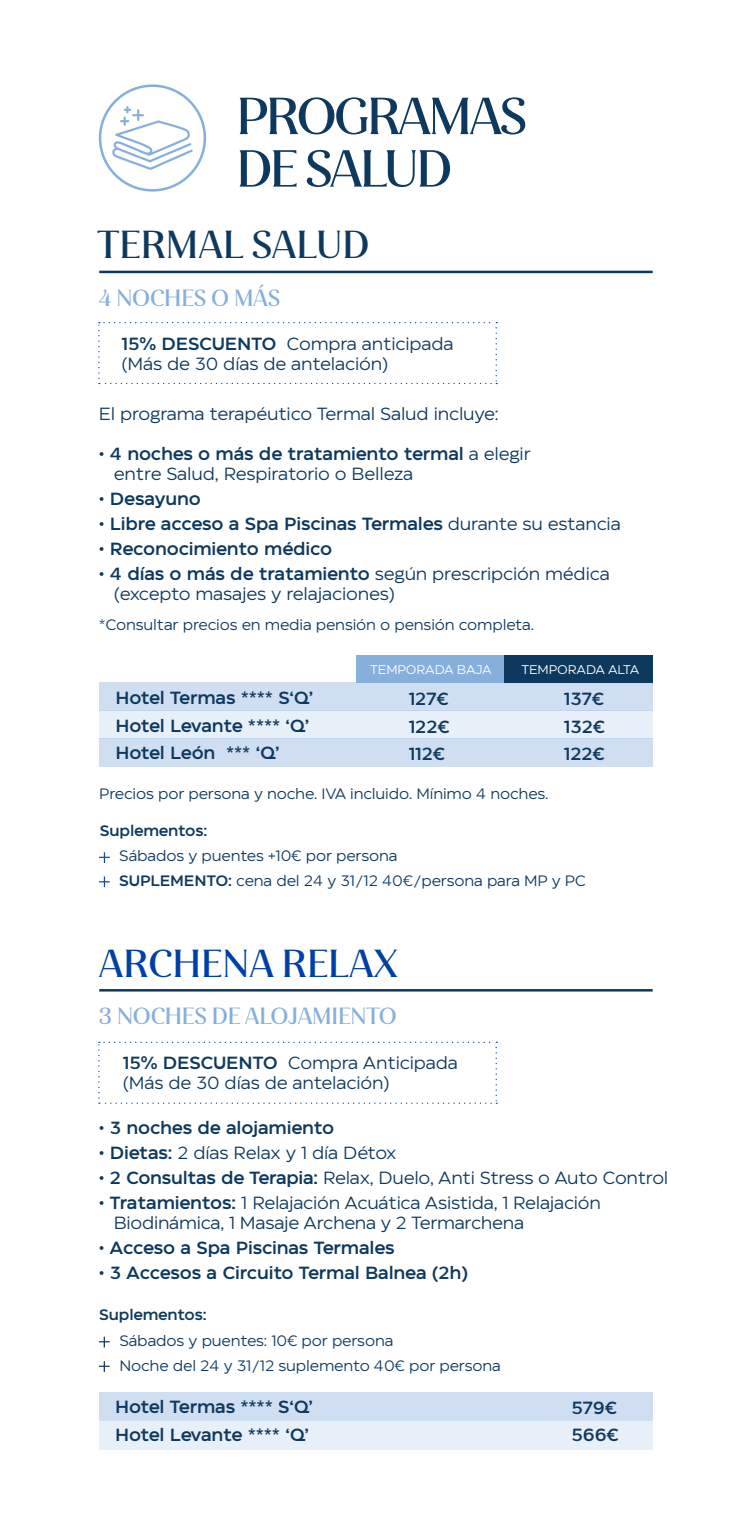
<style>
.page{position:relative;width:752px;height:1531px;background:#fff}
.page>*{position:absolute;margin:0;border:0;box-sizing:border-box;transform-origin:0 0}
.t1{font:500 50px/52.5px "Jazmin Alt";letter-spacing:-.05em;color:#0e395e}
.t2{font:500 37.5px "Jazmin Alt";color:#0040a6}
.t3{font:500 37.5px "Jazmin Alt";color:#0e395e}
.t4{font:500 22.5px "Jazmin Alt";letter-spacing:-.01em;color:#86afdc}
.t5{font:17.5px/20px "Eastman";letter-spacing:-.01em;color:#0e395e}
.t6{font:500 17.5px/27.5px "Eastman";letter-spacing:-.01em;color:#0e395e}
.t7{font:15px/25px "Eastman";letter-spacing:-.01em;color:#0e395e}
.t8{font:500 15px "Eastman";letter-spacing:-.01em;color:#0e395e}
.t9{font:12.5px "Eastman";letter-spacing:-.01em;color:#fff}
.s1{font-weight:500}
.s2{font-weight:400}
</style>
<div class="page">
<div style="left:99px;top:683px;width:553px;height:28px;background:#cfdff1"></div>
<div style="left:99px;top:711px;width:553px;height:28px;background:#e7eff8"></div>
<div style="left:99px;top:1393px;width:553px;height:28px;background:#cfdff1"></div>
<div style="left:99px;top:1421px;width:553px;height:28px;background:#e7eff8"></div>
<div style="left:99px;top:739px;width:553px;height:28px;background:#cfdff1"></div>
<div style="left:356px;top:655px;width:148px;height:28px;background:#86afdc"></div>
<div style="left:504px;top:655px;width:148px;height:28px;background:#0e395e"></div>
<svg style="left:98px;top:322px;width:399px;height:62px"></svg>
<svg style="left:98px;top:1042px;width:399px;height:62px"></svg>
<svg style="left:99px;top:852px;width:11px;height:11px"></svg>
<svg style="left:99px;top:876px;width:11px;height:11px"></svg>
<svg style="left:99px;top:84px;width:107px;height:108px"></svg>
<svg style="left:99px;top:1336px;width:11px;height:11px"></svg>
<svg style="left:99px;top:1361px;width:11px;height:11px"></svg>
<hr style="left:99px;top:271px;width:553px;height:2px;background:#0e395e">
<hr style="left:99px;top:989px;width:553px;height:2px;background:#0e395e">
<h1 class="t1" style="left:236px;top:91px;width:292px">PROGRAMAS<br>DE SALUD</h1>
<h2 class="t3" style="left:97px;top:221px;width:274px">TERMAL SALUD</h2>
<p class="t4" style="left:99px;top:284px;width:183px">4 NOCHES O MÁS</p>
<p class="t5" style="left:121px;top:332px;width:333px"><span class="s1">15% DESCUENTO</span> Compra anticipada (Más de 30 días de antelación)</p>
<p class="t5" style="left:99px;top:402px;width:401px">El programa terapéutico Termal Salud incluye:</p>
<p class="t5" style="left:114px;top:442px;width:418px;text-indent:-15px"><span class="s1">• 4 noches o más de tratamiento termal</span> a elegir entre Salud, Respiratorio o Belleza</p>
<p class="t6" style="left:99px;top:483px;width:103px">• Desayuno</p>
<p class="t6" style="left:99px;top:508px;width:523px">• Libre acceso a Spa Piscinas Termales <span class="s2">durante su estancia</span></p>
<p class="t6" style="left:99px;top:533px;width:235px">• Reconocimiento médico</p>
<p class="t5" style="left:114px;top:562px;width:497px;text-indent:-15px"><span class="s1">• 4 días o más de tratamiento</span> según prescripción médica (excepto masajes y relajaciones)</p>
<p class="t7" style="left:99px;top:611px;width:436px">*Consultar precios en media pensión o pensión completa.</p>
<p class="t9" style="left:370px;top:660px;width:123px">TEMPORADA BAJA</p>
<p class="t9" style="left:521px;top:660px;width:119px">TEMPORADA ALTA</p>
<p class="t6" style="left:115px;top:682px;width:199px">Hotel Termas **** S‘Q’<br>Hotel Levante **** ‘Q’<br>Hotel León *** ‘Q’</p>
<p class="t6" style="left:408px;top:684px;width:42px;text-align:justify">127€ 122€ 112€</p>
<p class="t6" style="left:563px;top:684px;width:43px;text-align:justify">137€ 132€ 122€</p>
<p class="t7" style="left:99px;top:780px;width:450px">Precios por persona y noche. IVA incluido. Mínimo 4 noches.</p>
<p class="t8" style="left:100px;top:819px;width:109px">Suplementos:</p>
<p class="t7" style="left:119px;top:842px;width:468px">Sábados y puentes +10€ por persona<br><span class="s1">SUPLEMENTO:</span> cena del 24 y 31/12 40€/persona para MP y PC</p>
<h2 class="t2" style="left:99px;top:940px;width:300px">ARCHENA RELAX</h2>
<p class="t4" style="left:99px;top:1002px;width:299px">3 NOCHES DE ALOJAMIENTO</p>
<p class="t5" style="left:123px;top:1051px;width:336px"><span class="s1">15% DESCUENTO</span> Compra Anticipada (Más de 30 días de antelación)</p>
<p class="t6" style="left:99px;top:1112px;width:237px">• 3 noches de alojamiento</p>
<p class="t5" style="left:99px;top:1141px;width:299px"><span class="s1">• Dietas:</span> 2 días Relax y 1 día Détox</p>
<p class="t5" style="left:99px;top:1166px;width:570px"><span class="s1">• 2 Consultas de Terapia:</span> Relax, Duelo, Anti Stress o Auto Control</p>
<p class="t5" style="left:114px;top:1191px;width:488px;text-indent:-15px"><span class="s1">• Tratamientos:</span> 1 Relajación Acuática Asistida, 1 Relajación<br>Biodinámica, 1 Masaje Archena y 2 Termarchena</p>
<p class="t6" style="left:99px;top:1232px;width:297px">• Acceso a Spa Piscinas Termales</p>
<p class="t6" style="left:99px;top:1257px;width:370px">• 3 Accesos a Circuito Termal Balnea (2h)</p>
<p class="t8" style="left:99px;top:1303px;width:109px">Suplementos:</p>
<p class="t7" style="left:119px;top:1327px;width:383px">Sábados y puentes: 10€ por persona<br>Noche del 24 y 31/12 suplemento 40€ por persona</p>
<p class="t6" style="left:115px;top:1391px;width:199px">Hotel Termas **** S‘Q’<br>Hotel Levante **** ‘Q’</p>
<p class="t6" style="left:571px;top:1392px;width:49px">579€<br>566€</p>
</div>
